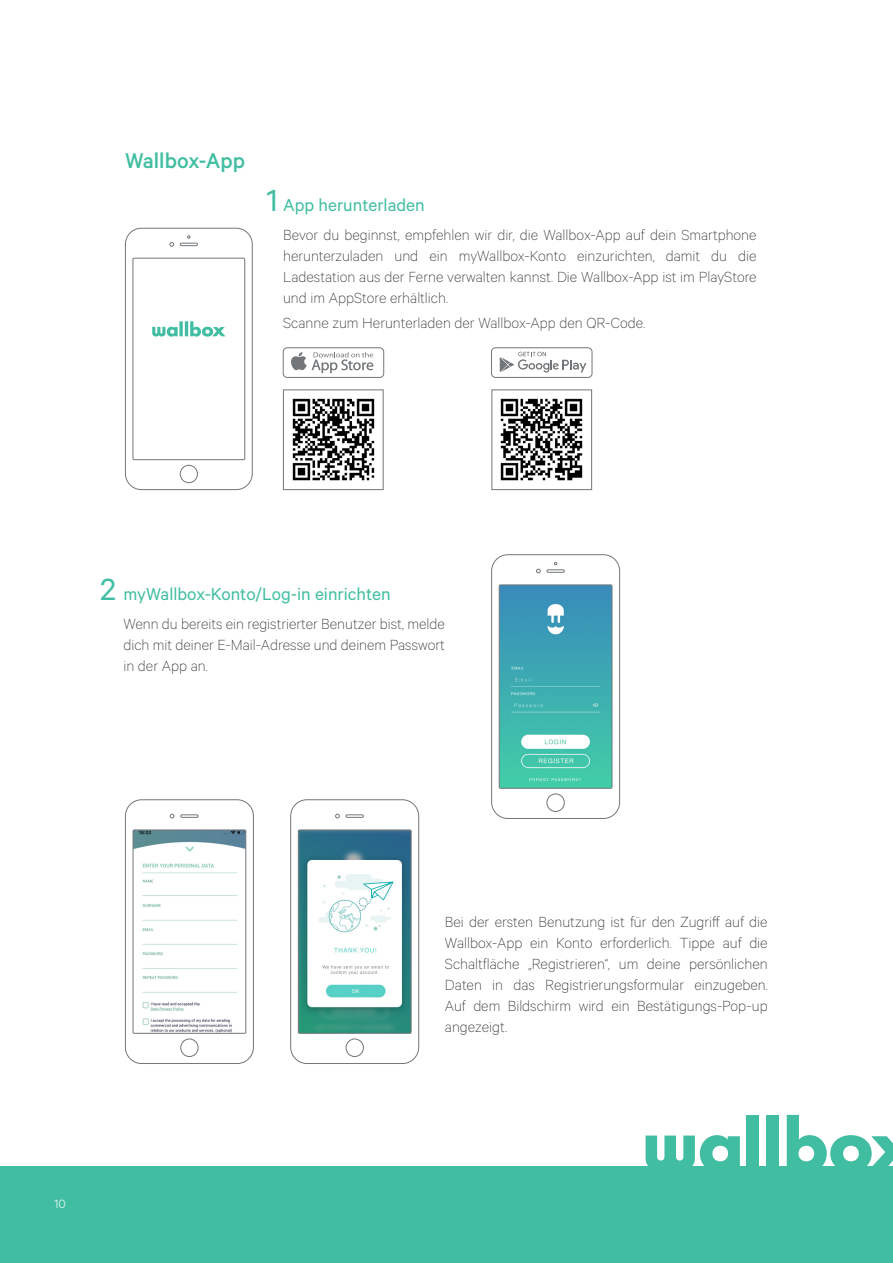
<style>
.page{position:relative;width:893px;height:1263px;background:#fff}
.page>*{position:absolute;margin:0;border:0;box-sizing:border-box;transform-origin:0 0}
.t1{font:34.5px "Calibre";color:#41bea2}
.titulos{font:500 24px "Calibre";color:#41bea2}
.t2{font:19.5px "Calibre";color:#41bea2}
.indice{font:100 16.5px/21px "Calibre";color:#231f20;text-align:justify}
.t3{font:300 13.5px "Calibre";color:#fff}
</style>
<div class="page">
<div style="left:0;top:1167px;width:893px;height:96px;background:#41bea2"></div>
<svg style="left:646px;top:1135px;width:94px;height:32px"></svg>
<div style="left:747px;top:1115px;width:12px;height:56px;background:#41bea2"></div>
<div style="left:767px;top:1115px;width:12px;height:56px;background:#41bea2"></div>
<svg style="left:787px;top:1115px;width:106px;height:52px"></svg>
<div style="left:491px;top:348px;width:101px;height:30px;border:1px solid #727679;border-radius:4px"></div>
<svg style="left:500px;top:352px;width:86px;height:21px"></svg>
<div style="left:283px;top:348px;width:101px;height:30px;border:1px solid #727679;border-radius:4px"></div>
<svg style="left:291px;top:352px;width:82px;height:21px"></svg>
<svg style="left:125px;top:228px;width:128px;height:262px"></svg>
<img style="left:500px;top:398px;width:83px;height:83px">
<div style="left:492px;top:390px;width:100px;height:100px;border:1px solid #727679"></div>
<img style="left:292px;top:398px;width:83px;height:83px">
<div style="left:283px;top:390px;width:100px;height:100px;border:1px solid #727679"></div>
<svg style="left:491px;top:554px;width:129px;height:265px"></svg>
<svg style="left:125px;top:799px;width:129px;height:265px"></svg>
<svg style="left:290px;top:799px;width:129px;height:265px"></svg>
<img style="left:135px;top:832px;width:109px;height:199px">
<div style="left:133px;top:830px;width:113px;height:203px;border:1px solid #727679"></div>
<img style="left:300px;top:832px;width:109px;height:199px">
<div style="left:298px;top:830px;width:113px;height:203px;border:1px solid #727679"></div>
<div style="left:181px;top:1039px;width:17px;height:18px;border:1px solid #727679;border-radius:50%"></div>
<div style="left:346px;top:1039px;width:18px;height:18px;border:1px solid #727679;border-radius:50%"></div>
<p class="titulos" style="left:125px;top:147px;width:121px">Wallbox-App</p>
<p class="t1" style="left:266px;top:180px;width:13px">1</p>
<p class="t2" style="left:283px;top:193px;width:143px">App herunterladen</p>
<p class="indice" style="left:283px;top:224px;width:475px">Bevor du beginnst, empfehlen wir dir, die Wallbox-App auf dein Smartphone herunterzuladen und ein myWallbox-Konto einzurichten, damit du die Ladestation aus der Ferne verwalten kannst. Die Wallbox-App ist im PlayStore und im AppStore erhältlich.</p>
<p class="indice" style="left:283px;top:312px;width:363px">Scanne zum Herunterladen der Wallbox-App den QR-Code.</p>
<p class="t1" style="left:100px;top:569px;width:17px">2</p>
<p class="t2" style="left:123px;top:582px;width:269px">myWallbox-Konto/Log-in einrichten</p>
<p class="indice" style="left:123px;top:613px;width:323px">Wenn du bereits ein registrierter Benutzer bist, melde dich mit deiner E-Mail-Adresse und deinem Passwort in der App an.</p>
<p class="t3" style="left:54px;top:1195px;width:13px">10</p>
<p class="indice" style="left:445px;top:910px;width:324px">Bei der ersten Benutzung ist für den Zugriff auf die Wallbox-App ein Konto erforderlich. Tippe auf die Schaltfläche „Registrieren“, um deine persönlichen Daten in das Registrierungsformular einzugeben.<br>Auf dem Bildschirm wird ein Bestätigungs-Pop-up angezeigt.</p>
</div>
